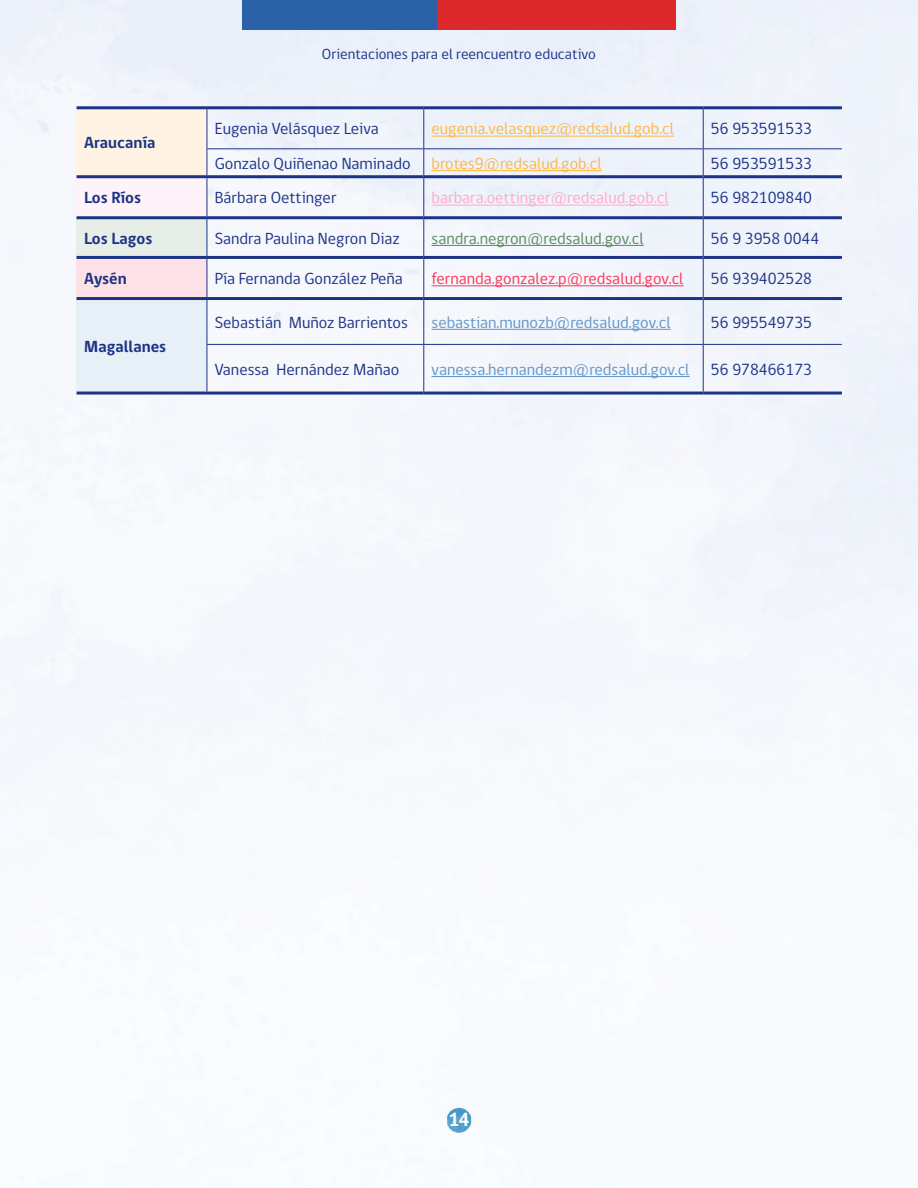
<style>
.page{position:relative;width:918px;height:1188px;background:#fff}
.page>*{position:absolute;margin:0;border:0;box-sizing:border-box;transform-origin:0 0}
.t1{font:700 19.5px "gob CL";color:#fff}
.t2{font:16.5px "gob CL";color:#1c3387}
.t3{font:16.5px "gob CL";color:#6196c7}
.t4{font:16.5px "gob CL";color:#ffb642}
.t5{font:700 16.5px "gob CL";color:#1c3387}
.t6{font:16.5px "gob CL";color:#fb3659}
.t7{font:16.5px "gob CL";color:#ffa8cd}
.t8{font:16.5px "gob CL";color:#5a8b5b}
.t9{font:15px "gob CL";color:#1c3387}
</style>
<div class="page">
<img style="left:0;top:0;width:918px;height:1124px">
<div style="left:242px;top:0;width:195px;height:29px;background:#2b61a6"></div>
<div style="left:437px;top:0;width:239px;height:29px;background:#de292c"></div>
<img style="left:447px;top:1108px;width:24px;height:25px">
<div style="left:77px;top:108px;width:130px;height:69px;background:#fff4e3"></div>
<div style="left:77px;top:177px;width:130px;height:41px;background:#fff2f8"></div>
<div style="left:77px;top:218px;width:130px;height:39px;background:#e6eee7"></div>
<div style="left:77px;top:257px;width:130px;height:42px;background:#fee1e6"></div>
<div style="left:77px;top:299px;width:130px;height:94px;background:#e7eff7"></div>
<hr style="left:423px;top:109px;width:1px;height:39px;background:#1c3387">
<hr style="left:207px;top:148px;width:217px;height:1px;background:#1c3387">
<hr style="left:424px;top:148px;width:279px;height:1px;background:#1c3387">
<svg style="left:423px;top:149px;width:1px;height:26px"></svg>
<hr style="left:703px;top:148px;width:139px;height:1px;background:#1c3387">
<hr style="left:423px;top:178px;width:1px;height:38px;background:#1c3387">
<hr style="left:423px;top:219px;width:1px;height:37px;background:#1c3387">
<hr style="left:423px;top:259px;width:1px;height:38px;background:#1c3387">
<hr style="left:423px;top:300px;width:1px;height:44px;background:#1c3387">
<hr style="left:207px;top:344px;width:217px;height:1px;background:#1c3387">
<hr style="left:424px;top:344px;width:279px;height:1px;background:#1c3387">
<hr style="left:423px;top:345px;width:1px;height:47px;background:#1c3387">
<hr style="left:703px;top:344px;width:139px;height:1px;background:#1c3387">
<hr style="left:207px;top:109px;width:1px;height:39px;background:#1c3387">
<svg style="left:207px;top:149px;width:1px;height:26px"></svg>
<hr style="left:207px;top:178px;width:1px;height:38px;background:#1c3387">
<hr style="left:207px;top:219px;width:1px;height:37px;background:#1c3387">
<hr style="left:207px;top:259px;width:1px;height:38px;background:#1c3387">
<hr style="left:207px;top:300px;width:1px;height:44px;background:#1c3387">
<hr style="left:207px;top:345px;width:1px;height:47px;background:#1c3387">
<hr style="left:77px;top:106px;width:130px;height:3px;background:#1c3387">
<hr style="left:207px;top:106px;width:217px;height:3px;background:#1c3387">
<hr style="left:424px;top:106px;width:279px;height:3px;background:#1c3387">
<hr style="left:703px;top:106px;width:139px;height:3px;background:#1c3387">
<hr style="left:77px;top:175px;width:130px;height:3px;background:#1c3387">
<hr style="left:207px;top:175px;width:217px;height:3px;background:#1c3387">
<hr style="left:424px;top:175px;width:279px;height:3px;background:#1c3387">
<hr style="left:704px;top:175px;width:138px;height:3px;background:#1c3387">
<hr style="left:77px;top:216px;width:130px;height:3px;background:#1c3387">
<hr style="left:207px;top:216px;width:217px;height:3px;background:#1c3387">
<hr style="left:424px;top:216px;width:279px;height:3px;background:#1c3387">
<hr style="left:704px;top:216px;width:138px;height:3px;background:#1c3387">
<hr style="left:77px;top:256px;width:130px;height:3px;background:#1c3387">
<hr style="left:207px;top:256px;width:217px;height:3px;background:#1c3387">
<hr style="left:424px;top:256px;width:279px;height:3px;background:#1c3387">
<hr style="left:704px;top:256px;width:138px;height:3px;background:#1c3387">
<hr style="left:77px;top:297px;width:130px;height:3px;background:#1c3387">
<hr style="left:207px;top:297px;width:217px;height:3px;background:#1c3387">
<hr style="left:424px;top:297px;width:279px;height:3px;background:#1c3387">
<hr style="left:704px;top:297px;width:138px;height:3px;background:#1c3387">
<hr style="left:77px;top:392px;width:130px;height:3px;background:#1c3387">
<hr style="left:207px;top:392px;width:217px;height:3px;background:#1c3387">
<hr style="left:424px;top:392px;width:279px;height:3px;background:#1c3387">
<hr style="left:703px;top:392px;width:139px;height:3px;background:#1c3387">
<hr style="left:703px;top:109px;width:1px;height:39px;background:#1c3387">
<svg style="left:703px;top:149px;width:1px;height:28px"></svg>
<hr style="left:703px;top:177px;width:1px;height:41px;background:#1c3387">
<hr style="left:703px;top:218px;width:1px;height:39px;background:#1c3387">
<hr style="left:703px;top:257px;width:1px;height:42px;background:#1c3387">
<hr style="left:703px;top:299px;width:1px;height:45px;background:#1c3387">
<hr style="left:703px;top:345px;width:1px;height:47px;background:#1c3387">
<hr style="left:432px;top:136px;width:242px;height:1px;background:#ffb642">
<hr style="left:432px;top:170px;width:170px;height:1px;background:#ffb642">
<hr style="left:432px;top:205px;width:237px;height:1px;background:#ffa8cd">
<hr style="left:432px;top:245px;width:212px;height:1px;background:#5a8b5b">
<hr style="left:432px;top:285px;width:252px;height:1px;background:#fb3659">
<hr style="left:432px;top:329px;width:239px;height:1px;background:#6196c7">
<hr style="left:432px;top:376px;width:258px;height:1px;background:#6196c7">
<p class="t5" style="left:84px;top:132px;width:73px">Araucanía</p>
<p class="t9" style="left:322px;top:44px;width:276px">Orientaciones para el reencuentro educativo</p>
<p class="t2" style="left:215px;top:118px;width:166px">Eugenia Velásquez Leiva</p>
<p class="t4" style="left:432px;top:118px;width:244px">eugenia.velasquez@redsalud.gob.cl</p>
<p class="t2" style="left:711px;top:118px;width:103px">56 953591533</p>
<p class="t2" style="left:215px;top:152px;width:197px">Gonzalo Quiñenao Naminado</p>
<p class="t4" style="left:432px;top:152px;width:172px">brotes9@redsalud.gob.cl</p>
<p class="t2" style="left:711px;top:152px;width:103px">56 953591533</p>
<p class="t5" style="left:84px;top:187px;width:58px">Los Ríos</p>
<p class="t2" style="left:215px;top:187px;width:123px">Bárbara Oettinger</p>
<p class="t7" style="left:432px;top:187px;width:239px">barbara.oettinger@redsalud.gob.cl</p>
<p class="t2" style="left:711px;top:187px;width:103px">56 982109840</p>
<p class="t5" style="left:84px;top:227px;width:70px">Los Lagos</p>
<p class="t2" style="left:215px;top:227px;width:187px">Sandra Paulina Negron Diaz</p>
<p class="t8" style="left:432px;top:227px;width:214px">sandra.negron@redsalud.gov.cl</p>
<p class="t2" style="left:711px;top:227px;width:110px">56 9 3958 0044</p>
<p class="t5" style="left:84px;top:267px;width:44px">Aysén</p>
<p class="t2" style="left:215px;top:267px;width:190px">Pía Fernanda González Peña</p>
<p class="t6" style="left:432px;top:267px;width:254px">fernanda.gonzalez.p@redsalud.gov.cl</p>
<p class="t2" style="left:711px;top:267px;width:103px">56 939402528</p>
<p class="t5" style="left:84px;top:335px;width:84px">Magallanes</p>
<p class="t2" style="left:215px;top:311px;width:195px">Sebastián Muñoz Barrientos</p>
<p class="t3" style="left:432px;top:311px;width:241px">sebastian.munozb@redsalud.gov.cl</p>
<p class="t2" style="left:711px;top:311px;width:103px">56 995549735</p>
<p class="t2" style="left:215px;top:358px;width:186px">Vanessa Hernández Mañao</p>
<p class="t3" style="left:432px;top:358px;width:260px">vanessa.hernandezm@redsalud.gov.cl</p>
<p class="t2" style="left:711px;top:358px;width:103px">56 978466173</p>
<p class="t1" style="left:448px;top:1106px;width:23px">14</p>
</div>
